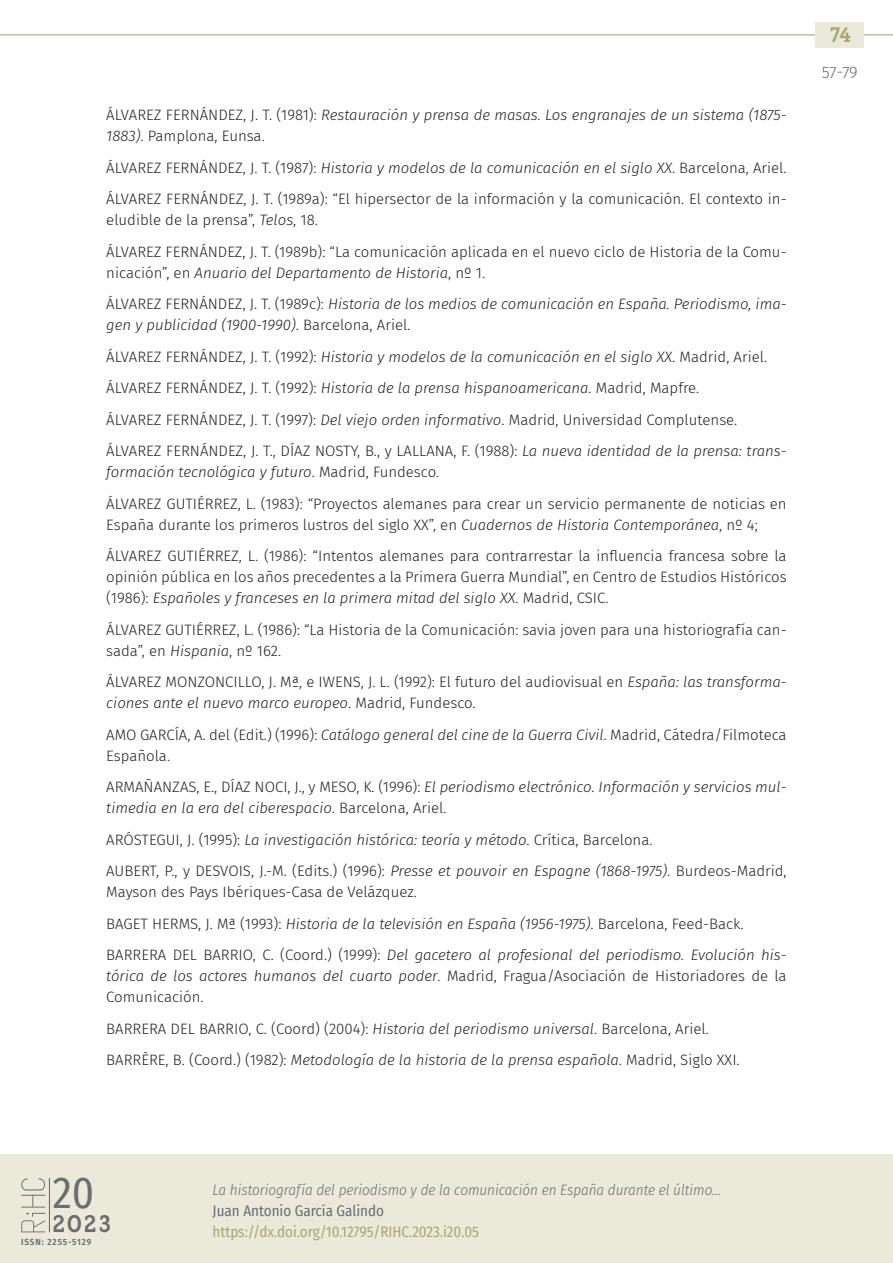
<style>
.page{position:relative;width:893px;height:1263px;background:#fff}
.page>*{position:absolute;margin:0;border:0;box-sizing:border-box;transform-origin:0 0}
.t1{font:43.2px "Fira Sans Condensed";color:#6c6d70}
.t2{font:600 24px "Gambero";color:#6c6d70}
.t3{font:600 21px "Gambero";color:#aaa671}
.t4{font:300 16.5px "Fira Sans";color:#6c6d70}
._80_bibliografía{font:300 15px/21px "Fira Sans";color:#231f20}
._80_bibliografía-2{font:italic 300 15px/21px "Fira Sans";color:#231f20}
.t5{font:italic 300 15px "Fira Sans Condensed";color:#6c6d70}
.t6{font:15px "Fira Sans Condensed";color:#aaa671}
.t7{font:15px "Fira Sans Condensed";color:#6c6d70}
.t8{font:600 9px "Fira Sans Condensed";letter-spacing:.1em;color:#6c6d70}
.s1{font-style:normal}
.s2{font-style:italic}
</style>
<div class="page">
<hr style="left:0;top:34px;width:893px;height:1px;background:#aea385">
<div style="left:816px;top:22px;width:48px;height:26px;background:#ebeada"></div>
<div style="left:0;top:1154px;width:893px;height:109px;background:#ebeada"></div>
<hr style="left:49px;top:1178px;width:1px;height:54px;background:#6c6d70">
<svg style="left:21px;top:1178px;width:24px;height:29px"></svg>
<svg style="left:21px;top:1213px;width:24px;height:19px"></svg>
<p class="_80_bibliografía-2" style="left:106px;top:105px;width:682px"><span class="s1">ÁLVAREZ FERNÁNDEZ, J. T. (1981):</span> Restauración y prensa de masas. Los engranajes de un sistema (1875-<br>1883)<span class="s1">. Pamplona, Eunsa.</span></p>
<p class="_80_bibliografía" style="left:106px;top:157px;width:682px">ÁLVAREZ FERNÁNDEZ, J. T. (1987): <span class="s2">Historia y modelos de la comunicación en el siglo XX</span>. Barcelona, Ariel.</p>
<p class="_80_bibliografía" style="left:106px;top:189px;width:682px">ÁLVAREZ FERNÁNDEZ, J. T. (1989a): “El hipersector de la información y la comunicación. El contexto in&shy;eludible de la prensa”, <span class="s2">Telos</span>, 18.</p>
<p class="_80_bibliografía" style="left:106px;top:241px;width:682px">ÁLVAREZ FERNÁNDEZ, J. T. (1989b): “La comunicación aplicada en el nuevo ciclo de Historia de la Comu&shy;nicación”, en <span class="s2">Anuario del Departamento de Historia</span>, nº 1.</p>
<p class="_80_bibliografía-2" style="left:106px;top:294px;width:682px"><span class="s1">ÁLVAREZ FERNÁNDEZ, J. T. (1989c):</span> Historia de los medios de comunicación en España. Periodismo, ima&shy;gen y publicidad (1900-1990)<span class="s1">. Barcelona, Ariel.</span></p>
<p class="_80_bibliografía-2" style="left:106px;top:346px;width:662px"><span class="s1">ÁLVAREZ FERNÁNDEZ, J. T. (1992):</span> Historia y modelos de la comunicación en el siglo XX<span class="s1">. Madrid, Ariel.</span></p>
<p class="_80_bibliografía" style="left:106px;top:378px;width:594px">ÁLVAREZ FERNÁNDEZ, J. T. (1992): <span class="s2">Historia de la prensa hispanoamericana</span>. Madrid, Mapfre.</p>
<p class="_80_bibliografía" style="left:106px;top:409px;width:632px">ÁLVAREZ FERNÁNDEZ, J. T. (1997): <span class="s2">Del viejo orden informativo</span>. Madrid, Universidad Complutense.</p>
<p class="_80_bibliografía" style="left:106px;top:441px;width:682px">ÁLVAREZ FERNÁNDEZ, J. T., DÍAZ NOSTY, B., y LALLANA, F. (1988): <span class="s2">La nueva identidad de la prensa: trans&shy;formación tecnológica y futuro</span>. Madrid, Fundesco.</p>
<p class="_80_bibliografía" style="left:106px;top:493px;width:682px">ÁLVAREZ GUTIÉRREZ, L. (1983): “Proyectos alemanes para crear un servicio permanente de noticias en<br>España durante los primeros lustros del siglo XX”, en <span class="s2">Cuadernos de Historia Contemporánea</span>, nº 4;</p>
<p class="_80_bibliografía" style="left:106px;top:546px;width:682px;text-align:justify">ÁLVAREZ GUTIÉRREZ, L. (1986): “Intentos alemanes para contrarrestar la influencia francesa sobre la opinión pública en los años precedentes a la Primera Guerra Mundial”, en Centro de Estudios Históricos (1986): <span class="s2">Españoles y franceses en la primera mitad del siglo XX</span>. Madrid, CSIC.</p>
<p class="_80_bibliografía" style="left:106px;top:619px;width:682px">ÁLVAREZ GUTIÉRREZ, L. (1986): “La Historia de la Comunicación: savia joven para una historiografía can&shy;sada”, en <span class="s2">Hispania</span>, nº 162.</p>
<p class="_80_bibliografía" style="left:106px;top:672px;width:682px">ÁLVAREZ MONZONCILLO, J. Mª, e IWENS, J. L. (1992): El futuro del audiovisual en <span class="s2">España: las transforma&shy;ciones ante el nuevo marco europeo</span>. Madrid, Fundesco.</p>
<p class="_80_bibliografía" style="left:106px;top:724px;width:682px">AMO GARCÍA, A. del (Edit.) (1996): <span class="s2">Catálogo general del cine de la Guerra Civil</span>. Madrid, Cátedra/Filmoteca<br>Española.</p>
<p class="_80_bibliografía-2" style="left:106px;top:777px;width:682px"><span class="s1">ARMAÑANZAS, E., DÍAZ NOCI, J., y MESO, K. (1996):</span> El periodismo electrónico. Información y servicios mul&shy;timedia en la era del ciberespacio<span class="s1">. Barcelona, Ariel.</span></p>
<p class="_80_bibliografía" style="left:106px;top:829px;width:548px">ARÓSTEGUI, J. (1995): <span class="s2">La investigación histórica: teoría y método</span>. Crítica, Barcelona.</p>
<p class="_80_bibliografía" style="left:106px;top:861px;width:682px">AUBERT, P., y DESVOIS, J.-M. (Edits.) (1996): <span class="s2">Presse et pouvoir en Espagne (1868-1975)</span>. Burdeos-Madrid,<br>Mayson des Pays Ibériques-Casa de Velázquez.</p>
<p class="_80_bibliografía" style="left:106px;top:913px;width:639px">BAGET HERMS, J. Mª (1993): <span class="s2">Historia de la televisión en España (1956-1975)</span>. Barcelona, Feed-Back.</p>
<p class="_80_bibliografía" style="left:106px;top:945px;width:682px;text-align:justify">BARRERA DEL BARRIO, C. (Coord.) (1999): <span class="s2">Del gacetero al profesional del periodismo. Evolución his&shy;tórica de los actores humanos del cuarto poder</span>. Madrid, Fragua/Asociación de Historiadores de la Comunicación.</p>
<p class="_80_bibliografía" style="left:106px;top:1018px;width:604px">BARRERA DEL BARRIO, C. (Coord) (2004): <span class="s2">Historia del periodismo universal</span>. Barcelona, Ariel.</p>
<p class="_80_bibliografía" style="left:106px;top:1050px;width:635px">BARRÈRE, B. (Coord.) (1982): <span class="s2">Metodología de la historia de la prensa española</span>. Madrid, Siglo XXI.</p>
<h3 class="t3" style="left:830px;top:22px;width:23px">74</h3>
<p class="t4" style="left:822px;top:60px;width:37px">57-79</p>
<h1 class="t1" style="left:53px;top:1160px;width:43px">20</h1>
<h2 class="t2" style="left:53px;top:1209px;width:60px">2023</h2>
<p class="t8" style="left:21px;top:1234px;width:71px">ISSN: 2255-5129</p>
<p class="t5" style="left:213px;top:1179px;width:510px">La historiografía del periodismo y de la comunicación en España durante el último…</p>
<p class="t7" style="left:213px;top:1199px;width:173px">Juan Antonio García Galindo</p>
<p class="t6" style="left:213px;top:1220px;width:268px">https://dx.doi.org/10.12795/RIHC.2023.i20.05</p>
</div>
